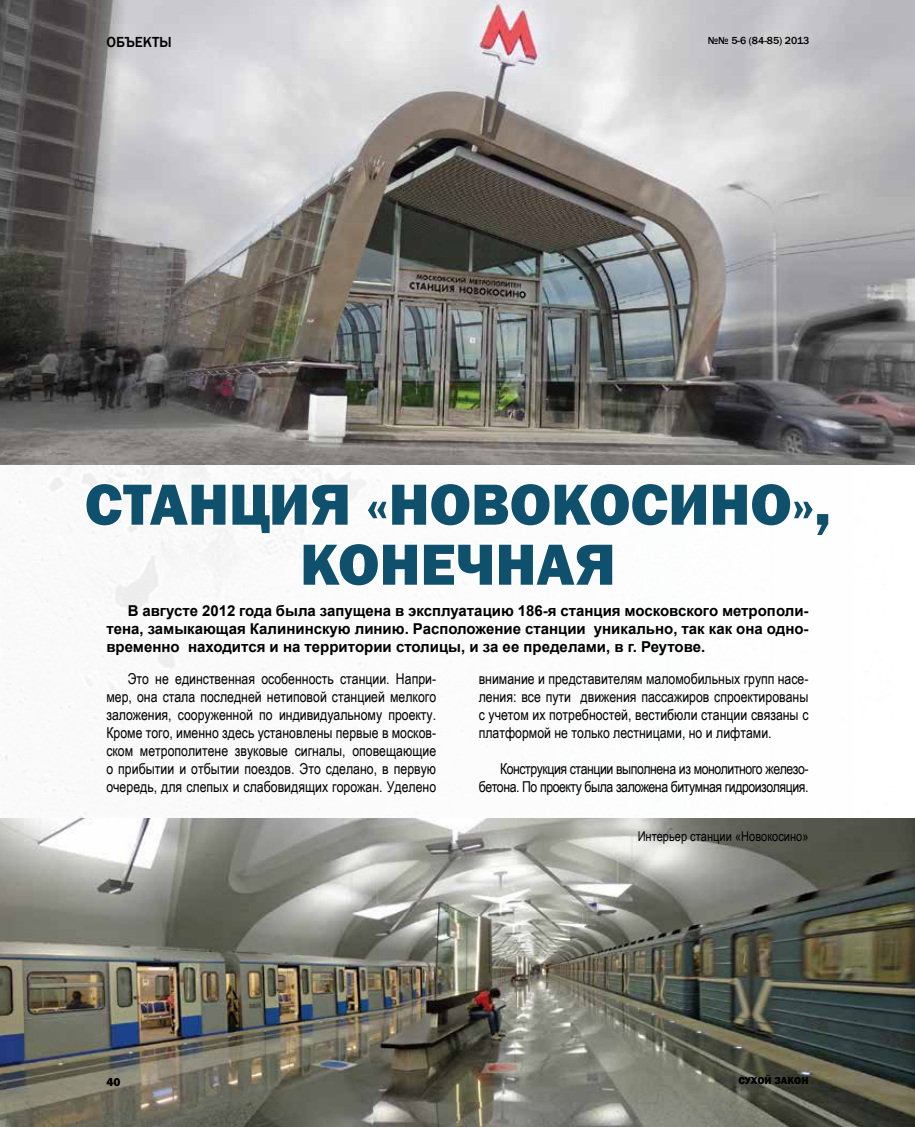
<style>
.page{position:relative;width:915px;height:1127px;background:#fff}
.page>*{position:absolute;margin:0;border:0;box-sizing:border-box;transform-origin:0 0}
.t1{font:800 60px "Franklin Gothic";color:#0f506d}
.t2{font:15px/18px "Arial Narrow";letter-spacing:-.03em;color:#000;text-align:justify}
.t3{font:700 15px/18px "Arial";color:#000;text-align:justify}
.t4{font:500 15px "Franklin Gothic";color:#000}
.t5{font:13.5px "Arial Narrow";color:#000}
.t6{font:800 12px "Franklin Gothic";color:#000}
.t7{font:500 10.5px "Franklin Gothic";color:#000}
.t8{font:800 10.5px "Franklin Gothic";color:#000}
</style>
<div class="page">
<img style="left:0;top:819px;width:914px;height:308px">
<img style="left:0;top:0;width:914px;height:465px">
<svg style="left:83px;top:481px;width:320px;height:107px"></svg>
<p class="t4" style="left:106px;top:33px;width:67px">объекты</p>
<p class="t7" style="left:707px;top:34px;width:103px">№№ 5-6 (84-85) 2013</p>
<h1 class="t1" style="left:85px;top:466px;width:465px">Стан ция «Новокос</h1>
<h1 class="t1" style="left:668px;top:466px;width:164px">ино»,</h1>
<h1 class="t1" style="left:300px;top:526px;width:39px">кон</h1>
<h1 class="t1" style="left:420px;top:526px;width:197px">ечная</h1>
<p class="t3" style="left:106px;top:602px;width:703px;text-indent:21px">В августе 2012 года была запущена в эксплуатацию 186-я станция московского метрополи&shy;тена, замыкающая Калининскую линию. Расположение станции уникально, так как она одно&shy;временно находится и на территории столицы, и за ее пределами, в г. Реутове.</p>
<p class="t2" style="left:106px;top:669px;width:331px;text-indent:21px">Это не единственная особенность станции. Напри&shy;мер, она стала последней нетиповой станцией мелкого заложения, сооруженной по индивидуальному проекту.<br>Кроме того, именно здесь установлены первые в москов&shy;ском метрополитене звуковые сигналы, оповещающие о прибытии и отбытии поездов. Это сделано, в первую очередь, для слепых и слабовидящих горожан. Уделено</p>
<p class="t2" style="left:478px;top:669px;width:331px">внимание и представителям маломобильных групп насе&shy;ления: все пути движения пассажиров спроектированы с учетом их потребностей, вестибюли станции связаны с платформой не только лестницами, но и лифтами.</p>
<p class="t2" style="left:478px;top:759px;width:331px;text-align:right">Конструкция станции выполнена из монолитного железо&shy;бетона. По проекту была заложена битумная гидроизоляция.</p>
<p class="t5" style="left:637px;top:826px;width:172px">Интерьер станции «Новокосино»</p>
<p class="t6" style="left:106px;top:1074px;width:16px">40</p>
<p class="t8" style="left:738px;top:1074px;width:72px">СУХОЙ ЗАКОН</p>
</div>
